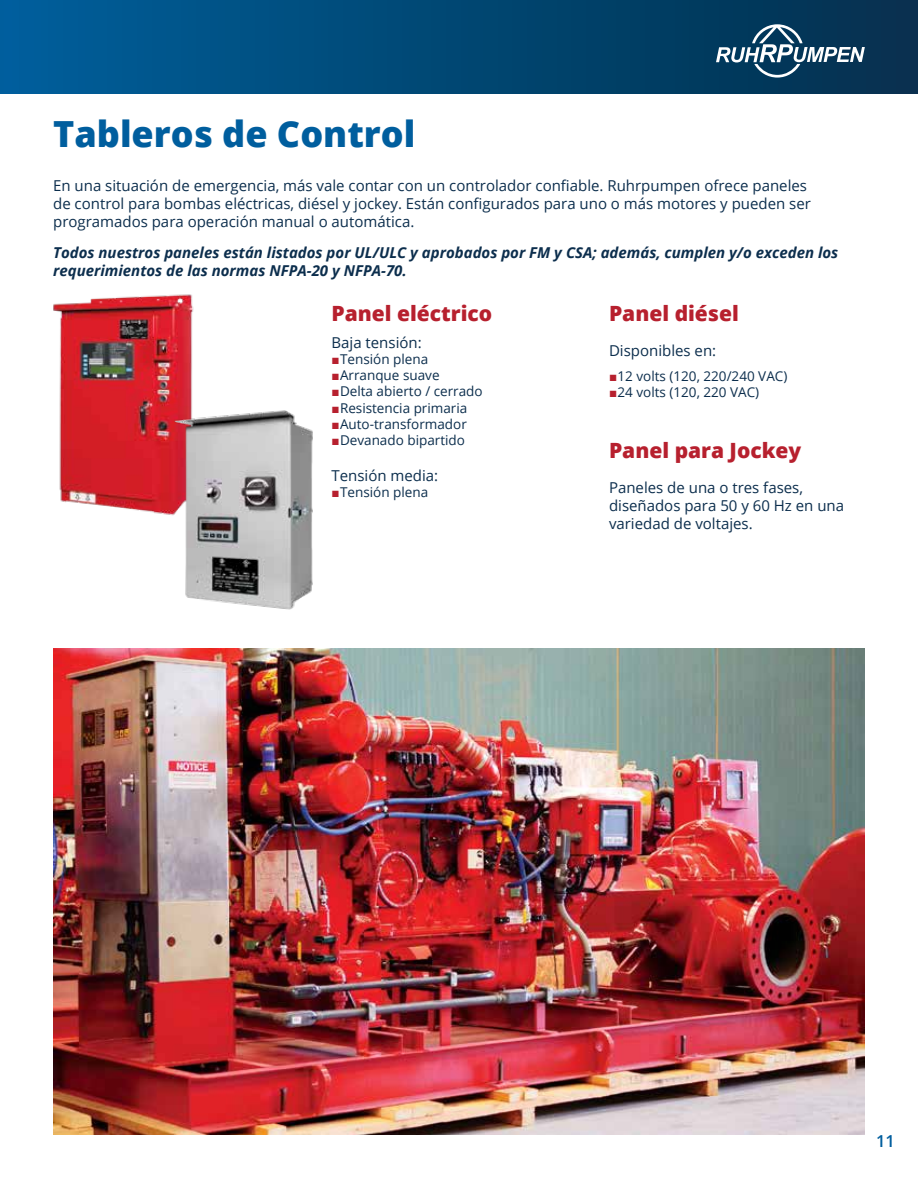
<style>
.page{position:relative;width:918px;height:1188px;background:#fff}
.page>*{position:absolute;margin:0;border:0;box-sizing:border-box;transform-origin:0 0}
.t1{font:800 36px "Open Sans";color:#005e9e}
.t2{font:800 21px "Open Sans";color:#b7202e}
.t3{font:600 16.5px "Open Sans";color:#005e9e}
.t4{font:15px/18px "Open Sans";color:#0c2e4d}
.t5{font:italic 700 15px/18px "Open Sans";color:#0c2e4d}
.t6{font:13.5px "Open Sans";color:#0c2e4d}
.s1{font-family:"Arial";font-weight:900;color:#b7202e}
</style>
<div class="page">
<img style="left:53px;top:294px;width:141px;height:221px">
<img style="left:170px;top:409px;width:143px;height:201px">
<img style="left:53px;top:649px;width:812px;height:486px">
<div style="left:0;top:0;width:918px;height:94px;background:linear-gradient(to right,#005f9b,#04304d)"></div>
<svg style="left:716px;top:24px;width:149px;height:54px"></svg>
<h1 class="t1" style="left:53px;top:106px;width:364px">Tableros de Control</h1>
<p class="t4" style="left:53px;top:176px;width:759px">En una situación de emergencia, más vale contar con un controlador confiable. Ruhrpumpen ofrece paneles de control para bombas eléctricas, diésel y jockey. Están configurados para uno o más motores y pueden ser programados para operación manual o automática.</p>
<p class="t5" style="left:53px;top:243px;width:787px">Todos nuestros paneles están listados por UL/ULC y aprobados por FM y CSA; además, cumplen y/o exceden los requerimientos de las normas NFPA-20 y NFPA-70.</p>
<h2 class="t2" style="left:609px;top:298px;width:131px">Panel diésel</h2>
<p class="t4" style="left:609px;top:341px;width:109px">Disponibles en:</p>
<p class="t6" style="left:609px;top:367px;width:180px"><span class="s1">■</span>12 volts (120, 220/240 VAC)</p>
<p class="t6" style="left:609px;top:383px;width:152px"><span class="s1">■</span>24 volts (120, 220 VAC)</p>
<h2 class="t2" style="left:332px;top:298px;width:162px">Panel eléctrico</h2>
<p class="t4" style="left:332px;top:333px;width:92px">Baja tensión:</p>
<p class="t6" style="left:332px;top:350px;width:98px"><span class="s1">■</span>Tensión plena</p>
<p class="t6" style="left:332px;top:366px;width:110px"><span class="s1">■</span>Arranque suave</p>
<p class="t6" style="left:332px;top:382px;width:153px"><span class="s1">■</span>Delta abierto / cerrado</p>
<p class="t6" style="left:332px;top:398px;width:137px"><span class="s1">■</span>Resistencia primaria</p>
<p class="t6" style="left:332px;top:415px;width:137px"><span class="s1">■</span>Auto-transformador</p>
<p class="t6" style="left:332px;top:431px;width:135px"><span class="s1">■</span>Devanado bipartido</p>
<p class="t4" style="left:332px;top:466px;width:108px">Tensión media:</p>
<p class="t6" style="left:332px;top:483px;width:98px"><span class="s1">■</span>Tensión plena</p>
<h2 class="t2" style="left:609px;top:434px;width:194px">Panel para Jockey</h2>
<p class="t4" style="left:609px;top:478px;width:237px">Paneles de una o tres fases, diseñados para 50 y 60 Hz en una variedad de voltajes.</p>
<p class="t3" style="left:876px;top:1130px;width:20px">11</p>
</div>
